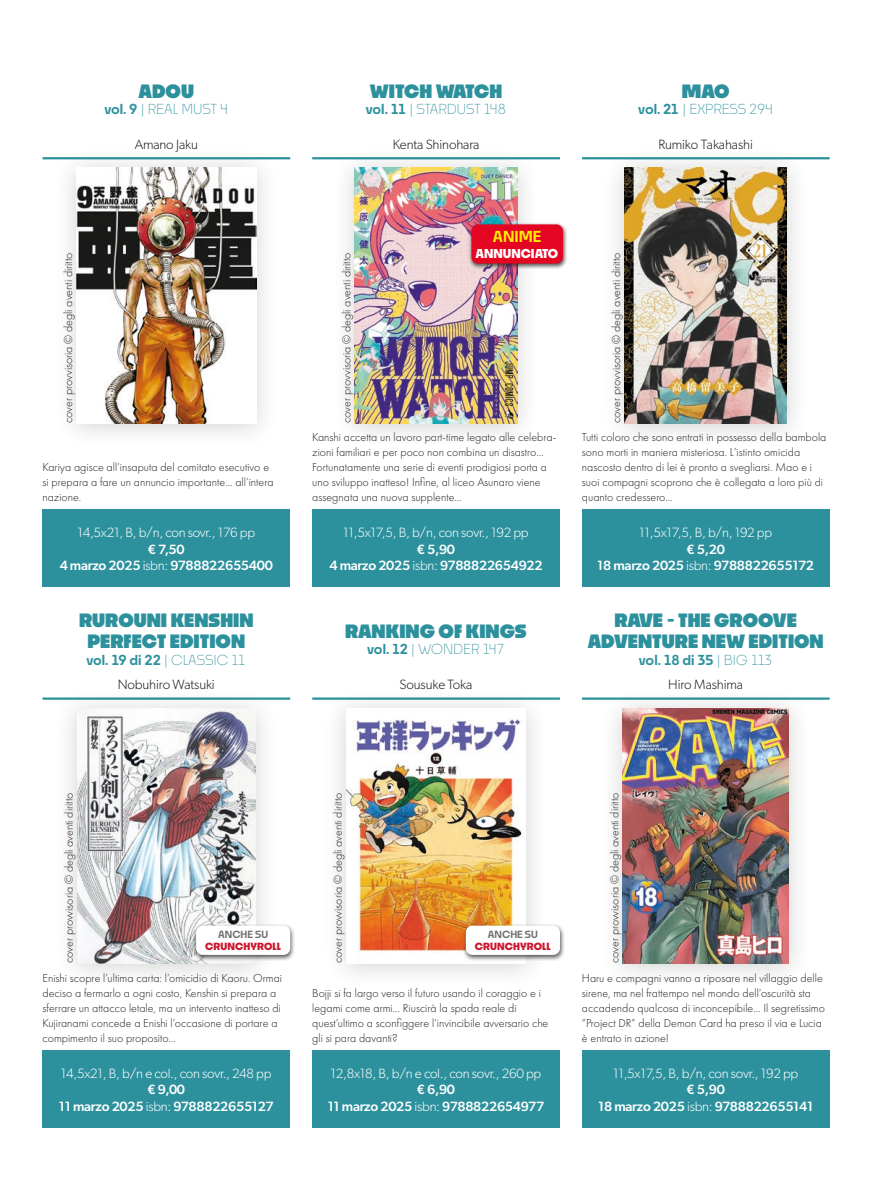
<style>
.page{position:relative;width:872px;height:1191px;background:#fff}
.page>*{position:absolute;margin:0;border:0;box-sizing:border-box;transform-origin:0 0}
.t1{font:900 18px/21px "Noka";color:#2d919d;text-align:center}
.t2{font:600 14.85px "Noka";color:#ffed00}
.t3{font:500 13.5px "Gibson";letter-spacing:-.02em;color:#fff}
.t4{font:300 13.5px "Gibson";letter-spacing:-.02em;color:#fff}
.t5{font:300 13.5px "Gibson";letter-spacing:-.01em;color:#1d1d1b}
.t6{font:300 13.5px "Noka";color:#2d919d}
.t7{font:600 13.5px "Noka";letter-spacing:-.01em;color:#2d919d}
.t8{font:300 12px/15px "Futura PT";color:#1d1d1b}
.t9{font:700 12px "Noka";color:#fff}
.t10{font:700 9.75px "Noka";letter-spacing:.01em;color:#ce162c}
.t11{font:600 9.75px "Noka";color:#70706f}
.s1{font-weight:600}
.s2{font-weight:300}
</style>
<div class="page">
<hr style="left:43px;top:697px;width:247px;height:2px;background:#2b919d">
<hr style="left:43px;top:157px;width:247px;height:2px;background:#2b919d">
<hr style="left:312px;top:697px;width:248px;height:2px;background:#2b919d">
<hr style="left:312px;top:157px;width:248px;height:2px;background:#2b919d">
<hr style="left:582px;top:697px;width:247px;height:2px;background:#2b919d">
<hr style="left:582px;top:157px;width:247px;height:2px;background:#2b919d">
<div style="left:43px;top:1050px;width:247px;height:77px;background:#2d919d"></div>
<div style="left:43px;top:510px;width:247px;height:77px;background:#2d919d"></div>
<div style="left:312px;top:1050px;width:248px;height:77px;background:#2d919d"></div>
<div style="left:312px;top:510px;width:248px;height:77px;background:#2d919d"></div>
<div style="left:582px;top:1050px;width:247px;height:77px;background:#2d919d"></div>
<div style="left:582px;top:510px;width:247px;height:77px;background:#2d919d"></div>
<div style="left:53px;top:686px;width:226px;height:303px;background:#1d1d1b;opacity:.2"></div>
<img style="left:77px;top:708px;width:178px;height:255px">
<div style="left:53px;top:146px;width:227px;height:303px;background:#1d1d1b;opacity:.2"></div>
<img style="left:77px;top:168px;width:179px;height:255px">
<div style="left:322px;top:686px;width:227px;height:303px;background:#1d1d1b;opacity:.2"></div>
<img style="left:346px;top:708px;width:180px;height:255px">
<div style="left:331px;top:146px;width:210px;height:303px;background:#1d1d1b;opacity:.2"></div>
<img style="left:355px;top:168px;width:162px;height:255px">
<div style="left:599px;top:686px;width:213px;height:303px;background:#1d1d1b;opacity:.2"></div>
<img style="left:623px;top:708px;width:165px;height:255px">
<div style="left:600px;top:146px;width:210px;height:303px;background:#1d1d1b;opacity:.2"></div>
<img style="left:624px;top:168px;width:163px;height:255px">
<div style="left:192px;top:922px;width:104px;height:39px;background:#1d1d1b;opacity:.75"></div>
<div style="left:196px;top:925px;width:94px;height:30px;background:#fff;border-radius:7px"></div>
<div style="left:462px;top:922px;width:103px;height:39px;background:#1d1d1b;opacity:.75"></div>
<div style="left:466px;top:925px;width:94px;height:30px;background:#fff;border-radius:7px"></div>
<div style="left:468px;top:222px;width:100px;height:47px;background:#1d1d1b;opacity:.75"></div>
<div style="left:471px;top:224px;width:92px;height:39px;background:#e40522;border-radius:7px"></div>
<p class="t1" style="left:138px;top:80px;width:57px">ADOU</p>
<p class="t6" style="left:104px;top:101px;width:125px"><span class="s1">vol. 9</span> | REAL MUST 4</p>
<p class="t1" style="left:370px;top:80px;width:134px">WITCH WATCH</p>
<p class="t6" style="left:366px;top:101px;width:142px"><span class="s1">vol. 11</span> | STARDUST 148</p>
<p class="t1" style="left:682px;top:80px;width:49px">MAO</p>
<p class="t6" style="left:638px;top:101px;width:136px"><span class="s1">vol. 21</span> | EXPRESS 294</p>
<p class="t5" style="left:135px;top:136px;width:65px">Amano Jaku</p>
<p class="t5" style="left:393px;top:136px;width:88px">Kenta Shinohara</p>
<p class="t5" style="left:658px;top:136px;width:96px">Rumiko Takahashi</p>
<p class="t8" style="left:61px;top:423px;width:172px;rotate:-90deg">cover provvisoria © degli aventi diritto</p>
<p class="t8" style="left:339px;top:423px;width:172px;rotate:-90deg">cover provvisoria © degli aventi diritto</p>
<p class="t2" style="left:493px;top:227px;width:50px">ANIME</p>
<p class="t9" style="left:475px;top:245px;width:84px">ANNUNCIATO</p>
<p class="t8" style="left:609px;top:423px;width:172px;rotate:-90deg">cover provvisoria © degli aventi diritto</p>
<p class="t8" style="left:43px;top:460px;width:232px">Kariya agisce all’insaputa del comitato esecutivo e si prepara a fare un annuncio importante... all’intera nazione.</p>
<p class="t8" style="left:312px;top:430px;width:245px">Kanshi accetta un lavoro part-time legato alle celebra&shy;zioni familiari e per poco non combina un disastro...<br>Fortunatamente una serie di eventi prodigiosi porta a uno sviluppo inatteso! Infine, al liceo Asunaro viene assegnata una nuova supplente...</p>
<p class="t8" style="left:582px;top:430px;width:246px">Tutti coloro che sono entrati in possesso della bambola sono morti in maniera misteriosa. L’istinto omicida nascosto dentro di lei è pronto a svegliarsi. Mao e i suoi compagni scoprono che è collegata a loro più di quanto credessero...</p>
<p class="t4" style="left:77px;top:524px;width:179px">14,5x21, B, b/n, con sovr., 176 pp</p>
<p class="t3" style="left:148px;top:541px;width:38px">€ 7,50</p>
<p class="t3" style="left:60px;top:557px;width:215px">4 marzo 2025 <span class="s2">isbn:</span> 9788822655400</p>
<p class="t4" style="left:343px;top:524px;width:187px">11,5x17,5, B, b/n, con sovr., 192 pp</p>
<p class="t3" style="left:417px;top:541px;width:40px">€ 5,90</p>
<p class="t3" style="left:329px;top:557px;width:215px">4 marzo 2025 <span class="s2">isbn:</span> 9788822654922</p>
<p class="t4" style="left:639px;top:524px;width:134px">11,5x17,5, B, b/n, 192 pp</p>
<p class="t3" style="left:686px;top:541px;width:40px">€ 5,20</p>
<p class="t3" style="left:597px;top:557px;width:218px">18 marzo 2025 <span class="s2">isbn:</span> 9788822655172</p>
<p class="t1" style="left:79px;top:610px;width:176px">RUROUNI KENSHIN<br>PERFECT EDITION</p>
<p class="t7" style="left:86px;top:651px;width:161px">vol. 19 di 22 <span class="s2">| CLASSIC 11</span></p>
<p class="t1" style="left:345px;top:620px;width:183px">RANKING OF KINGS</p>
<p class="t6" style="left:367px;top:641px;width:139px"><span class="s1">vol. 12</span> | WONDER 147</p>
<p class="t1" style="left:587px;top:610px;width:237px">RAVE - THE GROOVE<br>ADVENTURE NEW EDITION</p>
<p class="t7" style="left:639px;top:651px;width:135px">vol. 18 di 35 <span class="s2">| BIG 113</span></p>
<p class="t5" style="left:118px;top:676px;width:98px">Nobuhiro Watsuki</p>
<p class="t5" style="left:399px;top:676px;width:74px">Sousuke Toka</p>
<p class="t5" style="left:668px;top:676px;width:76px">Hiro Mashima</p>
<p class="t8" style="left:61px;top:963px;width:172px;rotate:-90deg">cover provvisoria © degli aventi diritto</p>
<p class="t11" style="left:218px;top:928px;width:51px">ANCHE SU</p>
<p class="t10" style="left:205px;top:940px;width:78px">CRUNCHYROLL</p>
<p class="t8" style="left:43px;top:970px;width:241px">Enishi scopre l’ultima carta: l’omicidio di Kaoru. Ormai deciso a fermarlo a ogni costo, Kenshin si prepara a sferrare un attacco letale, ma un intervento inatteso di Kujiranami concede a Enishi l’occasione di portare a compimento il suo proposito...</p>
<p class="t4" style="left:61px;top:1064px;width:212px">14,5x21, B, b/n e col., con sovr., 248 pp</p>
<p class="t3" style="left:147px;top:1081px;width:39px">€ 9,00</p>
<p class="t3" style="left:59px;top:1097px;width:216px">11 marzo 2025 <span class="s2">isbn:</span> 9788822655127</p>
<p class="t8" style="left:330px;top:963px;width:172px;rotate:-90deg">cover provvisoria © degli aventi diritto</p>
<p class="t11" style="left:488px;top:928px;width:51px">ANCHE SU</p>
<p class="t10" style="left:475px;top:940px;width:78px">CRUNCHYROLL</p>
<p class="t8" style="left:312px;top:985px;width:237px">Bojji si fa largo verso il futuro usando il coraggio e i legami come armi... Riuscirà la spada reale di quest’ultimo a sconfiggere l’invincibile avversario che gli si para davanti?</p>
<p class="t4" style="left:330px;top:1064px;width:212px">12,8x18, B, b/n e col., con sovr., 260 pp</p>
<p class="t3" style="left:417px;top:1081px;width:40px">€ 6,90</p>
<p class="t3" style="left:328px;top:1097px;width:218px">11 marzo 2025 <span class="s2">isbn:</span> 9788822654977</p>
<p class="t8" style="left:607px;top:963px;width:172px;rotate:-90deg">cover provvisoria © degli aventi diritto</p>
<p class="t8" style="left:582px;top:970px;width:244px">Haru e compagni vanno a riposare nel villaggio delle sirene, ma nel frattempo nel mondo dell’oscurità sta accadendo qualcosa di inconcepibile... Il segretissimo “Project DR” della Demon Card ha preso il via e Lucia è entrato in azione!</p>
<p class="t4" style="left:613px;top:1064px;width:187px">11,5x17,5, B, b/n, con sovr., 192 pp</p>
<p class="t3" style="left:686px;top:1081px;width:40px">€ 5,90</p>
<p class="t3" style="left:598px;top:1097px;width:216px">18 marzo 2025 <span class="s2">isbn:</span> 9788822655141</p>
</div>
